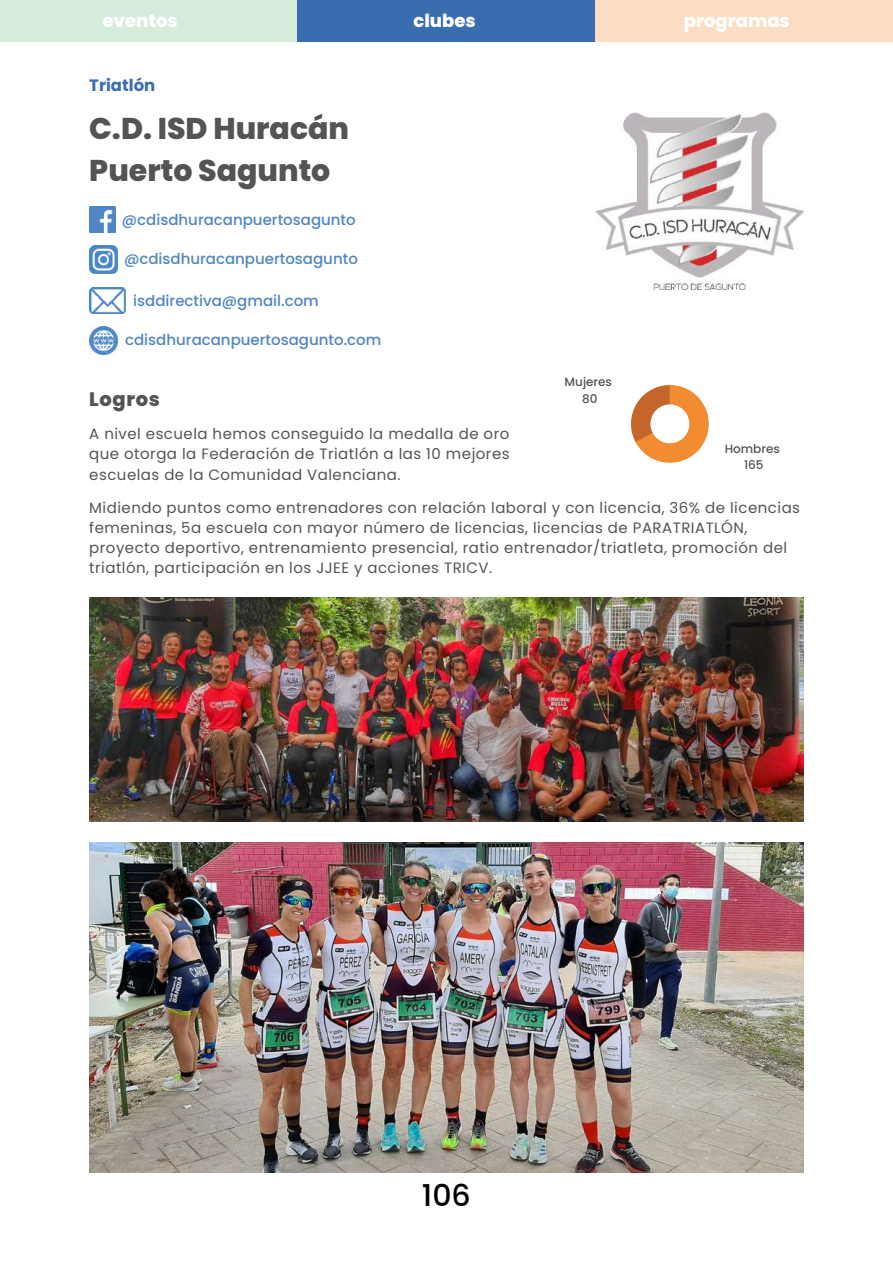
<style>
.page{position:relative;width:893px;height:1264px;background:#fff}
.page>*{position:absolute;margin:0;border:0;box-sizing:border-box;transform-origin:0 0}
.t1{font:800 30px/41.5px "Poppins";color:#545454}
.t2{font:500 30px "Poppins";color:#000}
.t3{font:800 19.5px "Poppins";letter-spacing:.03em;color:#545454}
.t4{font:800 18px "Poppins";color:#fff}
.t5{font:700 16.5px "Poppins";color:#386eaf}
.t6{font:15px/20.2px "Poppins";letter-spacing:.03em;color:#545454}
.t7{font:500 15px "Poppins";color:#5086c5}
.t8{font:500 12px/16.6px "Poppins";color:#545454;text-align:center}
</style>
<div class="page">
<div style="left:0;top:0;width:297px;height:42px;background:#d6ecda"></div>
<div style="left:297px;top:0;width:297px;height:42px;background:#386eaf"></div>
<div style="left:595px;top:0;width:297px;height:42px;background:#faddc2"></div>
<img style="left:595px;top:112px;width:208px;height:178px">
<img style="left:89px;top:206px;width:26px;height:26px">
<img style="left:89px;top:245px;width:28px;height:29px">
<img style="left:89px;top:326px;width:28px;height:28px">
<img style="left:89px;top:287px;width:36px;height:26px">
<svg style="left:631px;top:385px;width:77px;height:78px"></svg>
<img style="left:89px;top:842px;width:714px;height:330px">
<img style="left:89px;top:598px;width:714px;height:223px">
<p class="t4" style="left:102px;top:8px;width:77px">eventos</p>
<p class="t4" style="left:413px;top:8px;width:64px">clubes</p>
<p class="t4" style="left:684px;top:8px;width:107px">programas</p>
<p class="t5" style="left:89px;top:74px;width:67px">Triatlón</p>
<h1 class="t1" style="left:89px;top:108px;width:261px">C.D. ISD Huracán<br>Puerto Sagunto</h1>
<p class="t7" style="left:122px;top:209px;width:235px">@cdisdhuracanpuertosagunto</p>
<p class="t7" style="left:124px;top:248px;width:235px">@cdisdhuracanpuertosagunto</p>
<p class="t7" style="left:133px;top:290px;width:187px">isddirectiva@gmail.com</p>
<p class="t7" style="left:125px;top:329px;width:258px">cdisdhuracanpuertosagunto.com</p>
<h2 class="t3" style="left:89px;top:385px;width:72px">Logros</h2>
<p class="t6" style="left:89px;top:424px;width:422px;text-align:justify">A nivel escuela hemos conseguido la medalla de oro que otorga la Federación de Triatlón a las 10 mejores escuelas de la Comunidad Valenciana.</p>
<p class="t8" style="left:564px;top:374px;width:49px">Mujeres<br>80</p>
<p class="t8" style="left:724px;top:440px;width:57px">Hombres<br>165</p>
<p class="t6" style="left:89px;top:497px;width:712px">Midiendo puntos como entrenadores con relación laboral y con licencia, 36% de licencias femeninas, 5a escuela con mayor número de licencias, licencias de PARATRIATLÓN, proyecto deportivo, entrenamiento presencial, ratio entrenador/triatleta, promoción del triatlón, participación en los JJEE y acciones TRICV.</p>
<h1 class="t2" style="left:422px;top:1174px;width:50px">106</h1>
</div>
